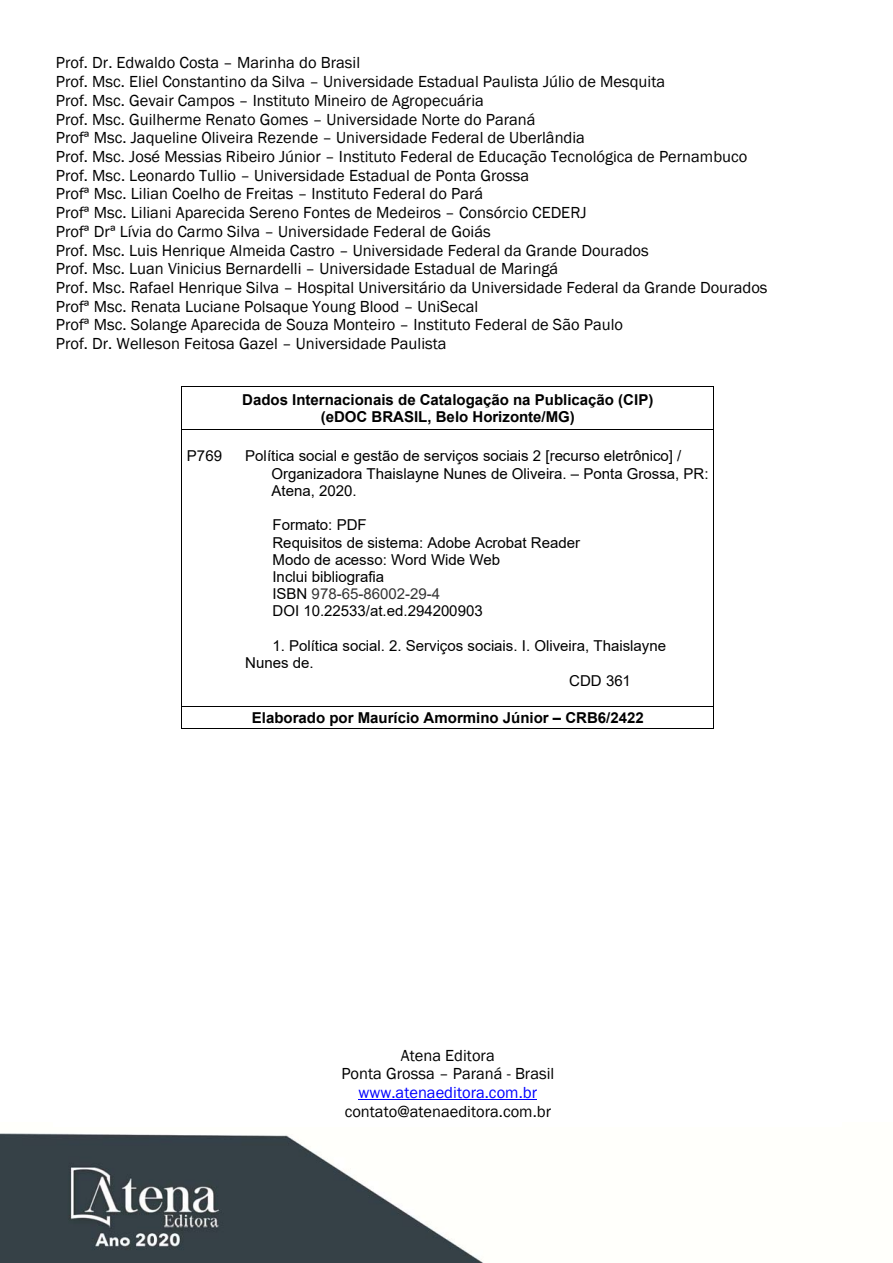
<style>
.page{position:relative;width:893px;height:1263px;background:#fff}
.page>*{position:absolute;margin:0;border:0;box-sizing:border-box;transform-origin:0 0}
.t1{font:16.5px/18.8px "Franklin Gothic";color:#000}
.t2{font:16.5px "Franklin Gothic";color:#00f}
.t3{font:15px/17.2px "Arial";color:#000}
.t4{font:700 15px/17.2px "Arial";color:#000;text-align:center}
.s1{color:#333}
</style>
<div class="page">
<img style="left:0;top:1099px;width:483px;height:164px">
<hr style="left:181px;top:386px;width:533px;height:1px;background:#000">
<hr style="left:181px;top:387px;width:1px;height:42px;background:#000">
<hr style="left:713px;top:387px;width:1px;height:42px;background:#000">
<hr style="left:181px;top:429px;width:533px;height:1px;background:#000">
<svg style="left:181px;top:430px;width:1px;height:17px"></svg>
<svg style="left:713px;top:430px;width:1px;height:17px"></svg>
<hr style="left:181px;top:447px;width:1px;height:52px;background:#000">
<hr style="left:713px;top:447px;width:1px;height:52px;background:#000">
<svg style="left:181px;top:499px;width:1px;height:17px"></svg>
<svg style="left:713px;top:499px;width:1px;height:17px"></svg>
<hr style="left:181px;top:516px;width:1px;height:104px;background:#000">
<hr style="left:713px;top:516px;width:1px;height:104px;background:#000">
<svg style="left:181px;top:620px;width:1px;height:17px"></svg>
<svg style="left:713px;top:620px;width:1px;height:17px"></svg>
<hr style="left:181px;top:637px;width:1px;height:35px;background:#000">
<hr style="left:713px;top:637px;width:1px;height:35px;background:#000">
<hr style="left:181px;top:706px;width:533px;height:1px;background:#000">
<svg style="left:181px;top:672px;width:1px;height:56px"></svg>
<hr style="left:181px;top:728px;width:532px;height:1px;background:#000">
<svg style="left:713px;top:672px;width:1px;height:57px"></svg>
<hr style="left:359px;top:1099px;width:178px;height:1px;background:#00f">
<hr style="left:54px;top:1122px;width:788px;height:4px;background:#fff">
<p class="t1" style="left:56px;top:53px;width:713px">Prof. Dr. Edwaldo Costa – Marinha do Brasil<br>Prof. Msc. Eliel Constantino da Silva – Universidade Estadual Paulista Júlio de Mesquita<br>Prof. Msc. Gevair Campos – Instituto Mineiro de Agropecuária<br>Prof. Msc. Guilherme Renato Gomes – Universidade Norte do Paraná<br>Profª Msc. Jaqueline Oliveira Rezende – Universidade Federal de Uberlândia<br>Prof. Msc. José Messias Ribeiro Júnior – Instituto Federal de Educação Tecnológica de Pernambuco Prof. Msc. Leonardo Tullio – Universidade Estadual de Ponta Grossa<br>Profª Msc. Lilian Coelho de Freitas – Instituto Federal do Pará<br>Profª Msc. Liliani Aparecida Sereno Fontes de Medeiros – Consórcio CEDERJ<br>Profª Drª Lívia do Carmo Silva – Universidade Federal de Goiás<br>Prof. Msc. Luis Henrique Almeida Castro – Universidade Federal da Grande Dourados<br>Prof. Msc. Luan Vinicius Bernardelli – Universidade Estadual de Maringá<br>Prof. Msc. Rafael Henrique Silva – Hospital Universitário da Universidade Federal da Grande Dourados Profª Msc. Renata Luciane Polsaque Young Blood – UniSecal<br>Profª Msc. Solange Aparecida de Souza Monteiro – Instituto Federal de São Paulo<br>Prof. Dr. Welleson Feitosa Gazel – Universidade Paulista</p>
<p class="t4" style="left:242px;top:391px;width:413px">Dados Internacionais de Catalogação na Publicação (CIP) (eDOC BRASIL, Belo Horizonte/MG)</p>
<p class="t3" style="left:187px;top:448px;width:37px">P769</p>
<p class="t3" style="left:272px;top:448px;width:438px;text-indent:-26px">Política social e gestão de serviços sociais 2 [recurso eletrônico] /<br>Organizadora Thaislayne Nunes de Oliveira. – Ponta Grossa, PR:<br>Atena, 2020.</p>
<p class="t3" style="left:272px;top:516px;width:309px">Formato: PDF<br>Requisitos de sistema: Adobe Acrobat Reader<br>Modo de acesso: Word Wide Web<br>Inclui bibliografia<br>ISBN <span class="s1">978-65-86002-29-4<br></span>DOI 10.22533/at.ed.294200903</p>
<p class="t3" style="left:272px;top:637px;width:395px">1. Política social. 2. Serviços sociais. I. Oliveira, Thaislayne</p>
<p class="t3" style="left:245px;top:654px;width:70px">Nunes de.</p>
<p class="t3" style="left:569px;top:672px;width:63px">CDD 361</p>
<p class="t4" style="left:252px;top:709px;width:393px">Elaborado por Maurício Amormino Júnior – CRB6/2422</p>
<p class="t1" style="left:341px;top:1046px;width:214px;text-align:center">Atena Editora<br>Ponta Grossa – Paraná - Brasil</p>
<p class="t2" style="left:359px;top:1083px;width:180px">www.atenaeditora.com.br</p>
<p class="t1" style="left:345px;top:1102px;width:208px">contato@atenaeditora.com.br</p>
</div>
